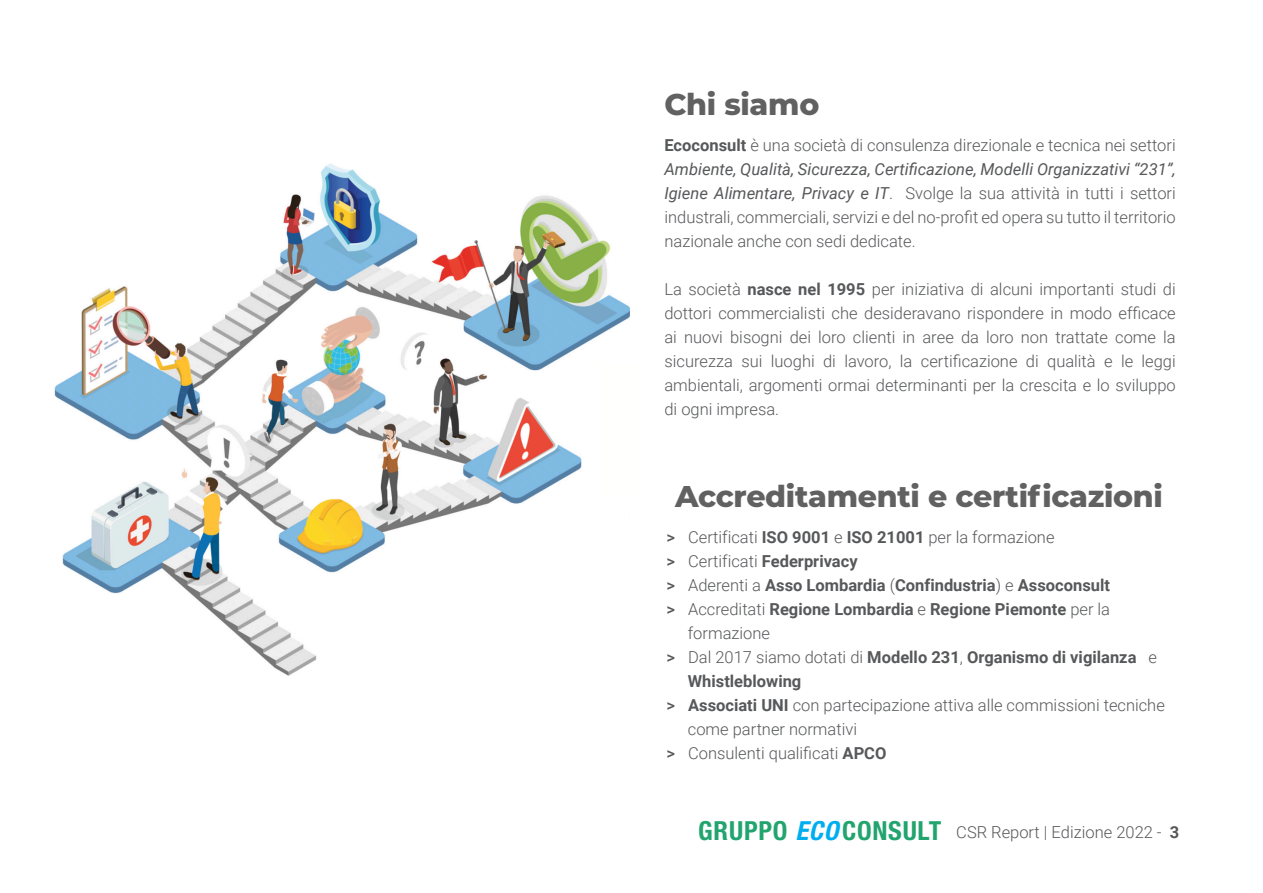
<style>
.page{position:relative;width:1263px;height:893px;background:#fff}
.page>*{position:absolute;margin:0;border:0;box-sizing:border-box;transform-origin:0 0}
.t1{font:800 30px "Montserrat";letter-spacing:-.01em;color:#616161}
.t2{font:300 16.5px/24px "Roboto";color:#57585a;text-align:justify}
.t3{font:700 16.5px/24px "Roboto";color:#57585a}
.s1{font-weight:700}
.s2{font-weight:400;font-style:italic}
.s3{font-weight:500}
.s4{font-weight:300}
.s5{font-family:"Helvetica Neue LT";font-weight:700;font-stretch:condensed;font-size:26.25px;color:#22a46f}
.s6{font-family:"Helvetica Neue LT";font-weight:700;font-style:italic;font-stretch:condensed;font-size:26.25px;color:#00aeef}
</style>
<div class="page">
<img style="left:54px;top:163px;width:576px;height:513px">
<div style="left:596px;top:362px;width:43px;height:138px;background:#fffffe"></div>
<p class="t1" style="left:664px;top:83px;width:156px">Chi siamo</p>
<p class="t2" style="left:664px;top:133px;width:513px"><span class="s1">Ecoconsult</span> è una società di consulenza direzionale e tecnica nei settori <span class="s2">Ambiente, Qualità, Sicurezza, Certificazione, Modelli Organizzativi “231”, Igiene Alimentare, Privacy e IT</span>. Svolge la sua attività in tutti i settori industrali, commerciali, servizi e del no-profit ed opera su tutto il territorio nazionale anche con sedi dedicate.</p>
<p class="t2" style="left:664px;top:277px;width:513px">La società <span class="s1">nasce nel 1995</span> per iniziativa di alcuni importanti studi di dottori commercialisti che desideravano rispondere in modo efficace ai nuovi bisogni dei loro clienti in aree da loro non trattate come la sicurezza sui luoghi di lavoro, la certificazione di qualità e le leggi ambientali, argomenti ormai determinanti per la crescita e lo sviluppo di ogni impresa.</p>
<p class="t1" style="left:675px;top:474px;width:489px">Accreditamenti e certificazioni</p>
<p class="t2" style="left:666px;top:524px;width:389px"><span class="s3">&gt;</span> Certificati <span class="s1">ISO 9001</span> e <span class="s1">ISO 21001</span> per la formazione</p>
<p class="t3" style="left:666px;top:548px;width:193px"><span class="s3">&gt;</span> <span class="s4">Certificati</span> Federprivacy</p>
<p class="t3" style="left:666px;top:572px;width:445px"><span class="s3">&gt;</span> <span class="s4">Aderenti a</span> Asso Lombardia <span class="s4">(</span>Confindustria<span class="s4">) e</span> Assoconsult</p>
<p class="t3" style="left:688px;top:596px;width:424px;text-indent:-21px"><span class="s3">&gt;</span> <span class="s4">Accreditati</span> Regione Lombardia <span class="s4">e</span> Regione Piemonte <span class="s4">per la formazione</span></p>
<p class="t3" style="left:688px;top:644px;width:471px;text-indent:-21px"><span class="s3">&gt;</span> <span class="s4">Dal 2017 siamo dotati di</span> Modello 231<span class="s4">,</span> Organismo di vigilanza <span class="s4">e<br></span>Whistleblowing</p>
<p class="t2" style="left:688px;top:692px;width:479px;text-indent:-21px"><span class="s3">&gt;</span> <span class="s1">Associati UNI</span> con partecipazione attiva alle commissioni tecniche come partner normativi</p>
<p class="t2" style="left:666px;top:740px;width:221px"><span class="s3">&gt;</span> Consulenti qualificati <span class="s1">APCO</span></p>
<p class="t2" style="left:698px;top:820px;width:483px"><span class="s5">GRUPPO</span> <span class="s6">ECO</span><span class="s5">CONSULT</span> CSR Report | Edizione 2022 - <span class="s1">3</span></p>
</div>
